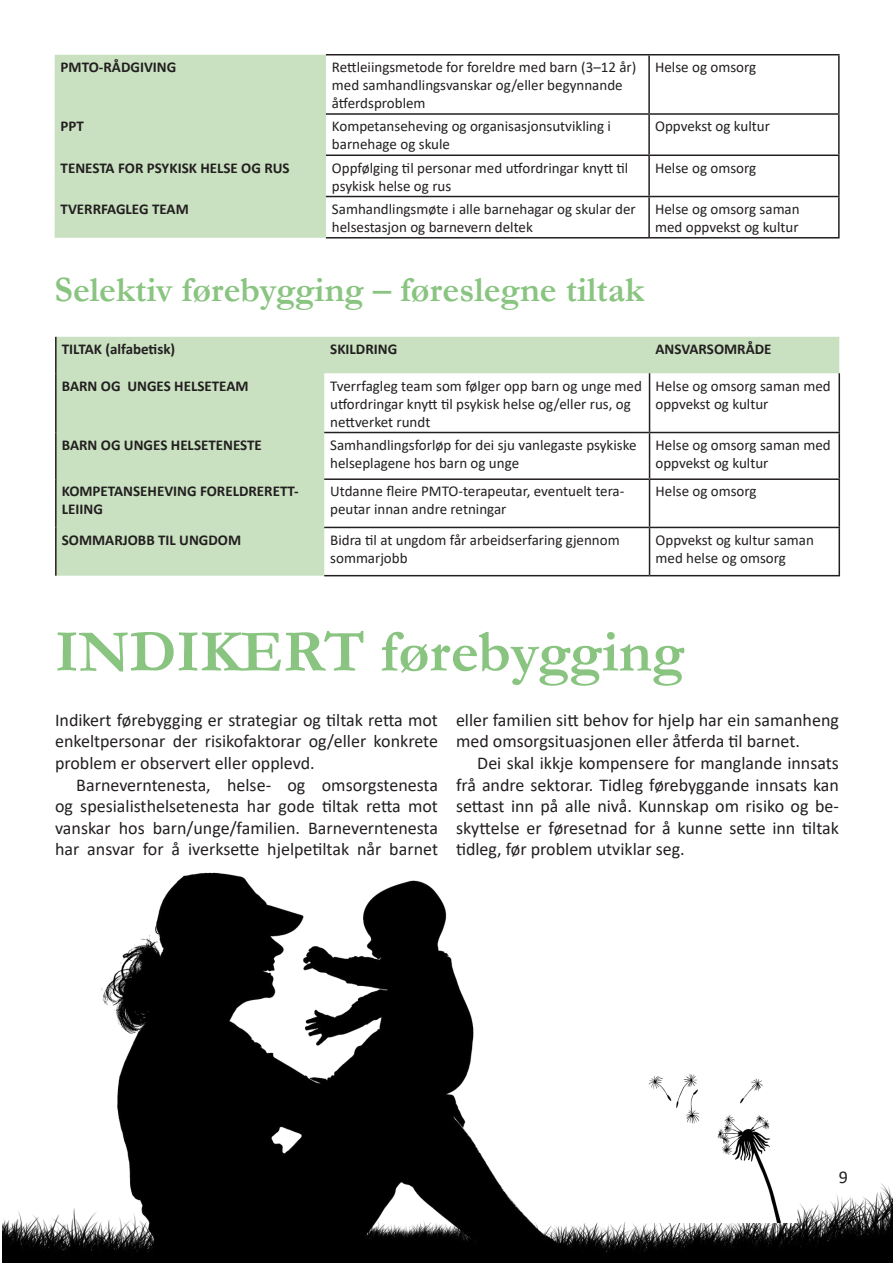
<style>
.page{position:relative;width:893px;height:1263px;background:#fff}
.page>*{position:absolute;margin:0;border:0;box-sizing:border-box;transform-origin:0 0}
.t1{font:700 60px "Garamond";color:#89c480}
.t2{font:700 36px "Garamond";color:#89c480}
.t3{font:18px/21.6px "Calibri";color:#231f20;text-align:justify}
.t4{font:15px/18px "Calibri";color:#231f20}
.t5{font:700 15px/18px "Calibri";color:#231f20}
</style>
<div class="page">
<svg style="left:57px;top:337px;width:782px;height:239px"></svg>
<hr style="left:649px;top:373px;width:1px;height:59px;background:#231f20">
<hr style="left:838px;top:373px;width:2px;height:59px;background:#231f20">
<hr style="left:324px;top:432px;width:325px;height:1px;background:#231f20">
<hr style="left:649px;top:432px;width:191px;height:1px;background:#231f20">
<hr style="left:649px;top:433px;width:1px;height:45px;background:#231f20">
<hr style="left:838px;top:433px;width:2px;height:45px;background:#231f20">
<hr style="left:324px;top:478px;width:325px;height:2px;background:#231f20">
<hr style="left:649px;top:478px;width:191px;height:2px;background:#231f20">
<hr style="left:649px;top:480px;width:1px;height:47px;background:#231f20">
<hr style="left:838px;top:480px;width:2px;height:47px;background:#231f20">
<hr style="left:324px;top:527px;width:325px;height:1px;background:#231f20">
<hr style="left:649px;top:527px;width:191px;height:1px;background:#231f20">
<hr style="left:649px;top:528px;width:1px;height:47px;background:#231f20">
<hr style="left:838px;top:528px;width:2px;height:47px;background:#231f20">
<hr style="left:324px;top:575px;width:325px;height:1px;background:#231f20">
<hr style="left:649px;top:575px;width:191px;height:1px;background:#231f20">
<hr style="left:55px;top:337px;width:2px;height:36px;background:#231f20">
<hr style="left:55px;top:373px;width:2px;height:59px;background:#231f20">
<hr style="left:55px;top:432px;width:2px;height:47px;background:#231f20">
<hr style="left:55px;top:479px;width:2px;height:48px;background:#231f20">
<hr style="left:55px;top:527px;width:2px;height:49px;background:#231f20">
<div style="left:55px;top:55px;width:271px;height:183px;background:#c9e1c1"></div>
<hr style="left:326px;top:54px;width:323px;height:2px;background:#231f20">
<hr style="left:649px;top:54px;width:191px;height:2px;background:#231f20">
<hr style="left:648px;top:56px;width:2px;height:57px;background:#231f20">
<hr style="left:838px;top:56px;width:2px;height:57px;background:#231f20">
<hr style="left:326px;top:113px;width:323px;height:2px;background:#231f20">
<hr style="left:649px;top:113px;width:191px;height:2px;background:#231f20">
<hr style="left:648px;top:115px;width:2px;height:40px;background:#231f20">
<hr style="left:838px;top:115px;width:2px;height:40px;background:#231f20">
<hr style="left:326px;top:155px;width:323px;height:1px;background:#231f20">
<hr style="left:649px;top:155px;width:191px;height:1px;background:#231f20">
<hr style="left:648px;top:156px;width:2px;height:40px;background:#231f20">
<hr style="left:838px;top:156px;width:2px;height:40px;background:#231f20">
<hr style="left:326px;top:196px;width:323px;height:1px;background:#231f20">
<hr style="left:649px;top:196px;width:191px;height:1px;background:#231f20">
<hr style="left:648px;top:197px;width:2px;height:40px;background:#231f20">
<hr style="left:838px;top:197px;width:2px;height:40px;background:#231f20">
<hr style="left:326px;top:237px;width:323px;height:2px;background:#231f20">
<hr style="left:649px;top:237px;width:191px;height:2px;background:#231f20">
<img style="left:2px;top:872px;width:891px;height:391px">
<img style="left:647px;top:1073px;width:150px;height:149px">
<p class="t5" style="left:61px;top:58px;width:117px">PMTO-RÅDGIVING</p>
<p class="t4" style="left:332px;top:58px;width:306px">Rettleiingsmetode for foreldre med barn (3–12 år) med samhandlingsvanskar og/eller begynnande åtferdsproblem</p>
<p class="t4" style="left:655px;top:58px;width:103px">Helse og omsorg</p>
<p class="t5" style="left:61px;top:117px;width:25px">PPT</p>
<p class="t4" style="left:332px;top:117px;width:281px">Kompetanseheving og organisasjonsutvikling i barnehage og skule</p>
<p class="t4" style="left:655px;top:117px;width:116px">Oppvekst og kultur</p>
<p class="t5" style="left:61px;top:158px;width:231px">TENESTA FOR PSYKISK HELSE OG RUS</p>
<p class="t4" style="left:332px;top:158px;width:298px">Oppfølging til personar med utfordringar knytt til psykisk helse og rus</p>
<p class="t4" style="left:655px;top:158px;width:103px">Helse og omsorg</p>
<p class="t5" style="left:61px;top:200px;width:130px">TVERRFAGLEG TEAM</p>
<p class="t4" style="left:332px;top:199px;width:305px">Samhandlingsmøte i alle barnehagar og skular der helsestasjon og barnevern deltek</p>
<p class="t4" style="left:655px;top:199px;width:146px">Helse og omsorg saman</p>
<p class="t4" style="left:655px;top:217px;width:145px">med oppvekst og kultur</p>
<p class="t2" style="left:55px;top:265px;width:591px">Selektiv førebygging – føreslegne tiltak</p>
<p class="t5" style="left:62px;top:340px;width:115px">TILTAK (alfabetisk)</p>
<p class="t5" style="left:330px;top:340px;width:68px">SKILDRING</p>
<p class="t5" style="left:655px;top:340px;width:118px">ANSVARSOMRÅDE</p>
<p class="t5" style="left:62px;top:376px;width:188px">BARN OG UNGES HELSETEAM</p>
<p class="t4" style="left:330px;top:376px;width:313px">Tverrfagleg team som følger opp barn og unge med utfordringar knytt til psykisk helse og/eller rus, og nettverket rundt</p>
<p class="t4" style="left:655px;top:376px;width:177px">Helse og omsorg saman med oppvekst og kultur</p>
<p class="t5" style="left:62px;top:436px;width:202px">BARN OG UNGES HELSETENESTE</p>
<p class="t4" style="left:330px;top:435px;width:308px">Samhandlingsforløp for dei sju vanlegaste psykiske helseplagene hos barn og unge</p>
<p class="t4" style="left:655px;top:435px;width:177px">Helse og omsorg saman med oppvekst og kultur</p>
<p class="t5" style="left:62px;top:482px;width:238px">KOMPETANSEHEVING FORELDRERETT-<br>LEIING</p>
<p class="t4" style="left:330px;top:482px;width:296px">Utdanne fleire PMTO-terapeutar, eventuelt tera&shy;peutar innan andre retningar</p>
<p class="t4" style="left:655px;top:482px;width:103px">Helse og omsorg</p>
<p class="t5" style="left:62px;top:530px;width:181px">SOMMARJOBB TIL UNGDOM</p>
<p class="t4" style="left:330px;top:530px;width:291px">Bidra til at ungdom får arbeidserfaring gjennom sommarjobb</p>
<p class="t4" style="left:655px;top:530px;width:160px">Oppvekst og kultur saman med helse og omsorg</p>
<p class="t1" style="left:55px;top:611px;width:631px">INDIKERT førebygging</p>
<p class="t3" style="left:55px;top:708px;width:384px">Indikert førebygging er strategiar og tiltak retta mot enkeltpersonar der risikofaktorar og/eller konkrete problem er observert eller opplevd.</p>
<p class="t3" style="left:55px;top:773px;width:384px;text-indent:21px">Barneverntenesta, helse- og omsorgstenesta og spesialisthelsetenesta har gode tiltak retta mot vanskar hos barn/unge/familien. Barneverntenesta har ansvar for å iverksette hjelpetiltak når barnet</p>
<p class="t3" style="left:456px;top:708px;width:384px">eller familien sitt behov for hjelp har ein samanheng med omsorgsituasjonen eller åtferda til barnet.</p>
<p class="t3" style="left:456px;top:752px;width:384px;text-indent:21px">Dei skal ikkje kompensere for manglande innsats frå andre sektorar. Tidleg førebyggande innsats kan settast inn på alle nivå. Kunnskap om risiko og be&shy;skyttelse er føresetnad for å kunne sette inn tiltak tidleg, før problem utviklar seg.</p>
<p class="t3" style="left:839px;top:1166px;width:11px">9</p>
</div>
